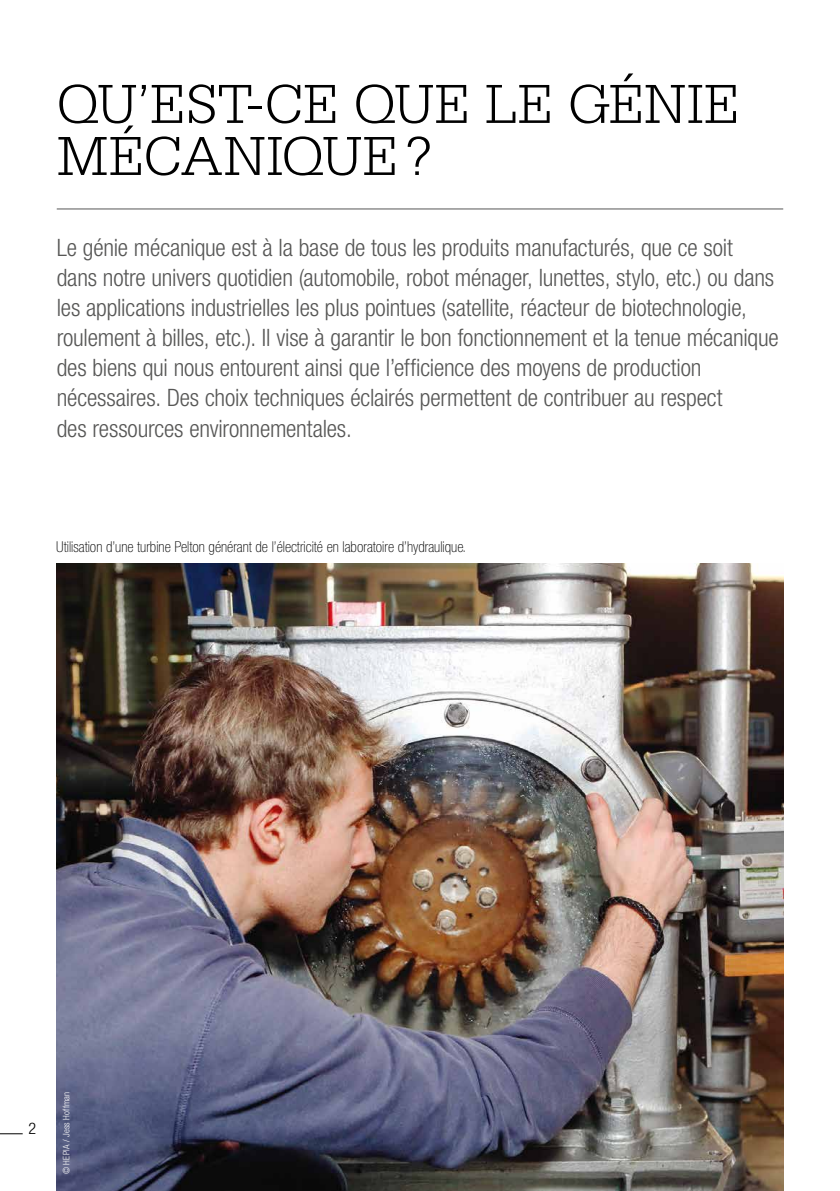
<style>
.page{position:relative;width:840px;height:1191px;background:#fff}
.page>*{position:absolute;margin:0;border:0;box-sizing:border-box;transform-origin:0 0}
.t1{font:300 58px/52px "Serifa";letter-spacing:-.005em;color:#000}
.t2{font:300 condensed 24px/30px "Helvetica Neue";letter-spacing:-.01em;color:#575756}
.t3{font:300 condensed 16px "Helvetica Neue";color:#000}
.t4{font:100 condensed 15px "Helvetica Neue";color:#000}
.t5{font:300 condensed 9px "Helvetica Neue";letter-spacing:.03em;color:#fff}
</style>
<div class="page">
<svg style="left:0;top:1133px;width:23px;height:1px"></svg>
<img style="left:57px;top:564px;width:726px;height:627px">
<hr style="left:57px;top:209px;width:725px;height:1px;background:#575756">
<h1 class="t1" style="left:57px;top:78px;width:684px">QU’EST-CE QUE LE GÉNIE<br>MÉCANIQUE?</h1>
<p class="t2" style="left:57px;top:233px;width:723px">Le génie mécanique est à la base de tous les produits manufacturés, que ce soit dans notre univers quotidien (automobile, robot ménager, lunettes, stylo, etc.) ou dans les applications industrielles les plus pointues (satellite, réacteur de biotechnologie, roulement à billes, etc.). Il vise à garantir le bon fonctionnement et la tenue mécanique des biens qui nous entourent ainsi que l’efficience des moyens de production nécessaires. Des choix techniques éclairés permettent de contribuer au respect<br>des ressources environnementales.</p>
<p class="t4" style="left:56px;top:538px;width:411px">Utilisation d’une turbine Pelton générant de l’électricité en laboratoire d’hydraulique.</p>
<p class="t3" style="left:28px;top:1119px;width:9px">2</p>
<p class="t5" style="left:61px;top:1174px;width:84px;rotate:-90deg">© HEPIA / Jess Hoffman</p>
</div>
